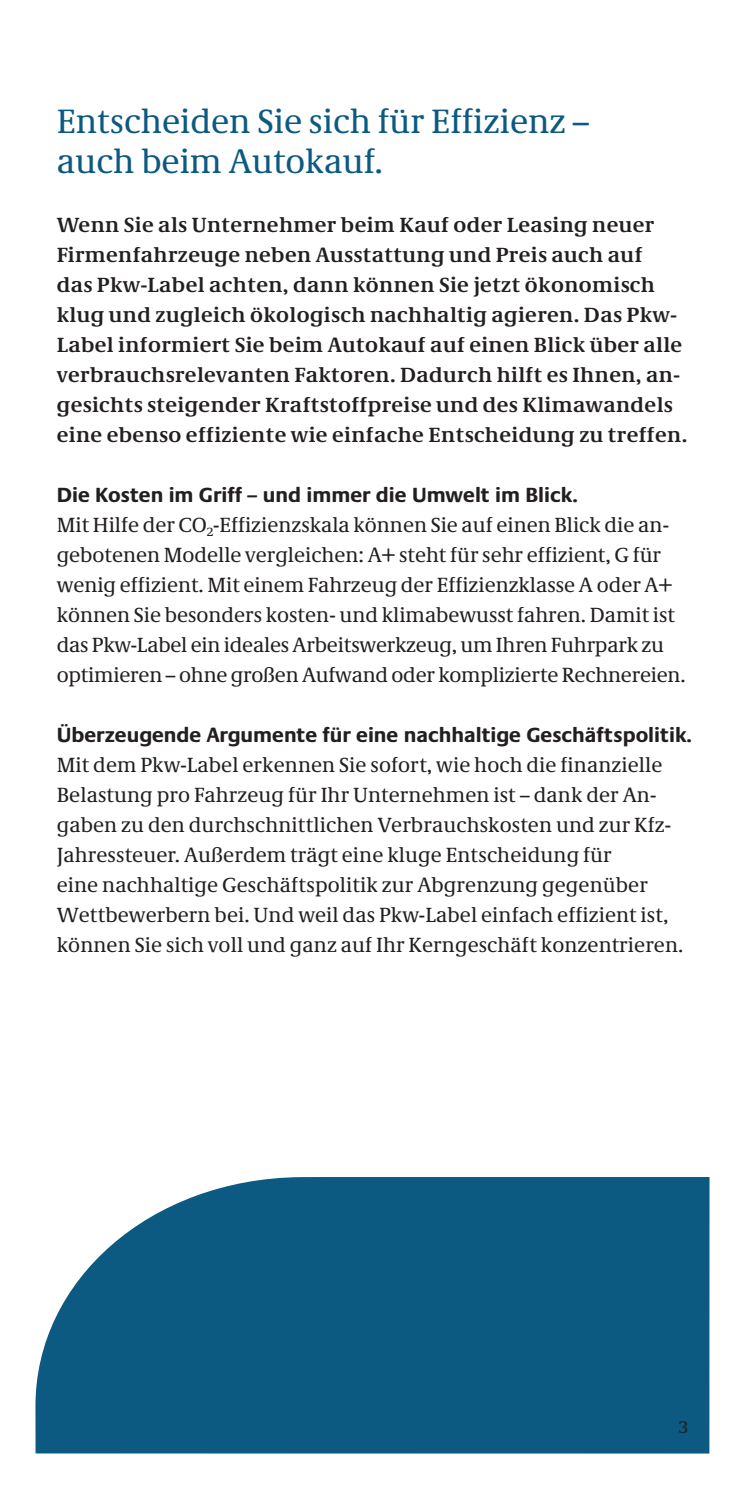
<style>
.page{position:relative;width:745px;height:1489px;background:#fff}
.page>*{position:absolute;margin:0;border:0;box-sizing:border-box;transform-origin:0 0}
.t1{font:35px/40px "Neue Demos";color:#0c5981}
.t2{font:21.25px/30px "Neue Demos";letter-spacing:.005em;color:#231f20}
.t3{font:700 21.25px/30px "Neue Demos";letter-spacing:.02em;color:#231f20}
.t4{font:700 21.25px "Neue Praxis";color:#231f20}
.t5{font:17.5px "Neue Demos";color:#231f20}
</style>
<div class="page">
<svg style="left:35px;top:1177px;width:674px;height:276px;background:#1d648a"></svg>
<h1 class="t1" style="left:57px;top:100px;width:534px">Entscheiden Sie sich für Effizienz – auch beim Autokauf.</h1>
<p class="t3" style="left:57px;top:209px;width:631px">Wenn Sie als Unternehmer beim Kauf oder Leasing neuer Firmenfahrzeuge neben Ausstattung und Preis auch auf<br>das Pkw-Label achten, dann können Sie jetzt ökonomisch klug und zugleich ökologisch nachhaltig agieren. Das Pkw-Label informiert Sie beim Autokauf auf einen Blick über alle verbrauchsrelevanten Faktoren. Dadurch hilft es Ihnen, an&shy;gesichts steigender Kraftstoffpreise und des Klimawandels eine ebenso effiziente wie einfache Entscheidung zu treffen.</p>
<p class="t4" style="left:57px;top:482px;width:522px">Die Kosten im Griff – und immer die Umwelt im Blick.</p>
<p class="t2" style="left:57px;top:509px;width:630px">Mit Hilfe der CO<sub>2</sub>-Effizienzskala können Sie auf einen Blick die an&shy;gebotenen Modelle vergleichen: A+ steht für sehr effizient, G für wenig effizient. Mit einem Fahrzeug der Effizienzklasse A oder A+ können Sie besonders kosten- und klimabewusst fahren. Damit ist das Pkw-Label ein ideales Arbeitswerkzeug, um Ihren Fuhrpark zu optimieren – ohne großen Aufwand oder komplizierte Rechnereien.</p>
<p class="t4" style="left:57px;top:722px;width:636px">Überzeugende Argumente für eine nachhaltige Geschäftspolitik.</p>
<p class="t2" style="left:57px;top:749px;width:627px">Mit dem Pkw-Label erkennen Sie sofort, wie hoch die finanzielle Belastung pro Fahrzeug für Ihr Unternehmen ist – dank der An&shy;gaben zu den durchschnittlichen Verbrauchskosten und zur Kfz-Jahressteuer. Außerdem trägt eine kluge Entscheidung für<br>eine nachhaltige Geschäftspolitik zur Abgrenzung gegenüber Wettbewerbern bei. Und weil das Pkw-Label einfach effizient ist, können Sie sich voll und ganz auf Ihr Kerngeschäft konzentrieren.</p>
<p class="t5" style="left:678px;top:1415px;width:11px">3</p>
</div>
